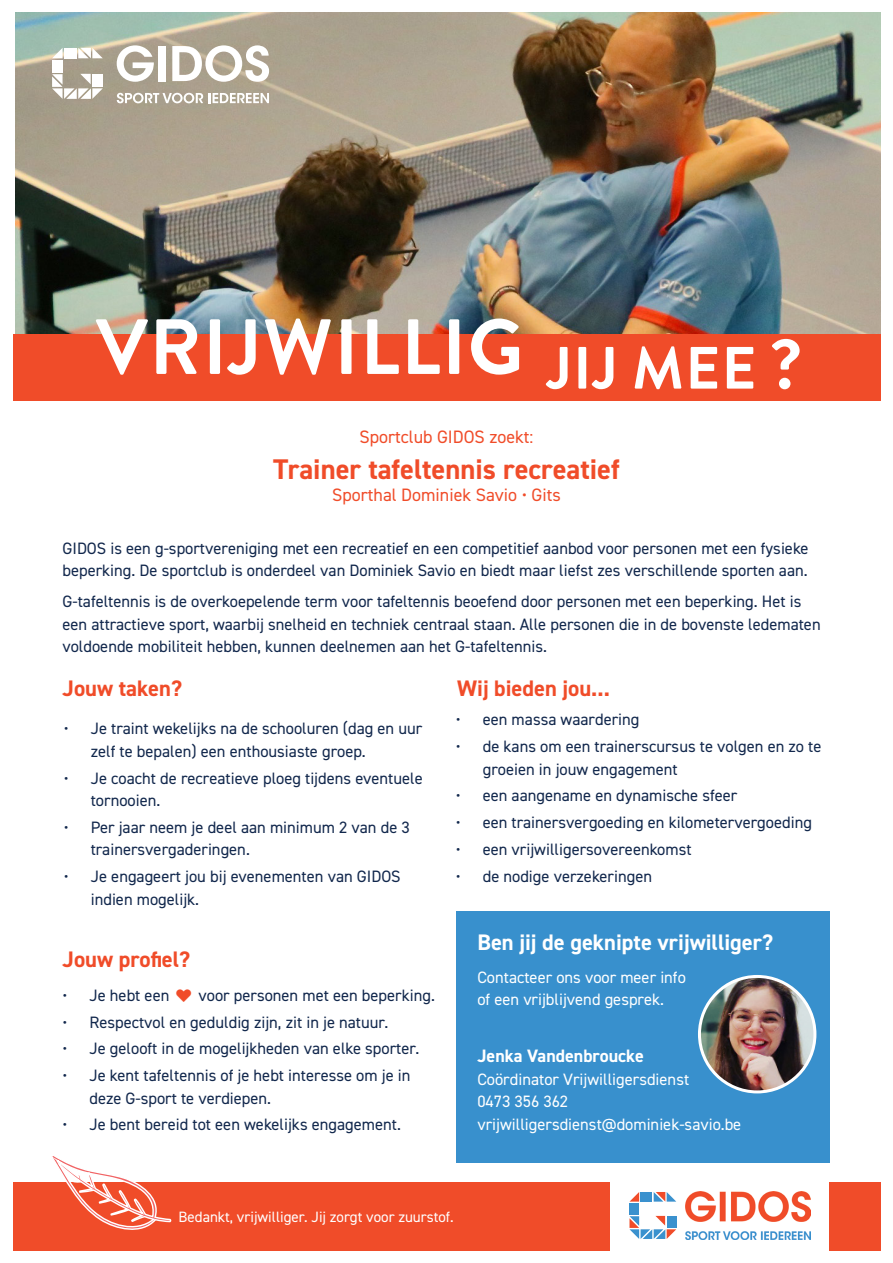
<style>
.page{position:relative;width:893px;height:1263px;background:#fff}
.page>*{position:absolute;margin:0;border:0;box-sizing:border-box;transform-origin:0 0}
.t1{font:700 78px "Brandon Grotesque";letter-spacing:.02em;color:#fff}
.t2{font:700 59.55px "Brandon Grotesque";letter-spacing:.02em;color:#fff}
.t3{font:700 28.5px "DIN2014";color:#f04c29}
.t4{font:700 22.5px "DIN2014";color:#f04c29}
.t5{font:700 22.5px "DIN2014";color:#fff}
.t6{font:18px "DIN2014";color:#f04c29}
.t7{font:700 18px "DIN2014";color:#fff}
.t8{font:16.5px/22.5px "DIN2014";color:#11274c}
.t9{font:16.5px/21.6px "DIN2014";color:#fff}
.t10{font:15px "DIN2014";color:#fff}
.s1{font-size:70.05px}
.s2{color:#f04c29}
</style>
<div class="page">
<img style="left:15px;top:13px;width:865px;height:321px">
<div style="left:13px;top:334px;width:867px;height:66px;background:#f04c29"></div>
<div style="left:13px;top:1182px;width:596px;height:68px;background:#f04c29"></div>
<svg style="left:52px;top:1156px;width:120px;height:74px"></svg>
<div style="left:456px;top:912px;width:373px;height:251px;background:#3890cd"></div>
<img style="left:699px;top:976px;width:116px;height:116px;border-radius:58px">
<div style="left:698px;top:975px;width:118px;height:118px;border:3px solid #fff;border-radius:50%"></div>
<img style="left:686px;top:1192px;width:125px;height:47px">
<svg style="left:630px;top:1192px;width:9px;height:9px"></svg>
<div style="left:640px;top:1192px;width:12px;height:9px;background:#3a91ce"></div>
<div style="left:629px;top:1203px;width:10px;height:12px;background:#3a91ce"></div>
<svg style="left:654px;top:1192px;width:22px;height:9px"></svg>
<svg style="left:629px;top:1216px;width:47px;height:23px"></svg>
<div style="left:829px;top:1182px;width:51px;height:68px;background:#f04c29"></div>
<svg style="left:117px;top:93px;width:86px;height:10px"></svg>
<svg style="left:209px;top:93px;width:60px;height:10px"></svg>
<svg style="left:117px;top:45px;width:37px;height:37px"></svg>
<div style="left:159px;top:46px;width:7px;height:35px;background:#fff"></div>
<svg style="left:172px;top:45px;width:97px;height:37px"></svg>
<svg style="left:52px;top:48px;width:11px;height:10px"></svg>
<div style="left:64px;top:48px;width:13px;height:10px;background:#fff"></div>
<div style="left:52px;top:60px;width:11px;height:13px;background:#fff"></div>
<svg style="left:78px;top:48px;width:25px;height:10px"></svg>
<svg style="left:52px;top:74px;width:51px;height:25px"></svg>
<p class="t1" style="left:96px;top:293px;width:429px">VRIJWILLIG</p>
<p class="t2" style="left:547px;top:326px;width:256px">JIJ MEE <span class="s1">?</span></p>
<p class="t6" style="left:359px;top:425px;width:175px">Sportclub GIDOS zoekt:</p>
<p class="t3" style="left:273px;top:450px;width:348px">Trainer tafeltennis recreatief</p>
<p class="t6" style="left:332px;top:483px;width:230px">Sporthal Dominiek Savio • Gits</p>
<p class="t8" style="left:62px;top:536px;width:748px">GIDOS is een g-sportvereniging met een recreatief en een competitief aanbod voor personen met een fysieke beperking. De sportclub is onderdeel van Dominiek Savio en biedt maar liefst zes verschillende sporten aan.</p>
<p class="t8" style="left:62px;top:590px;width:760px">G-tafeltennis is de overkoepelende term voor tafeltennis beoefend door personen met een beperking. Het is een attractieve sport, waarbij snelheid en techniek centraal staan. Alle personen die in de bovenste ledematen voldoende mobiliteit hebben, kunnen deelnemen aan het G-tafeltennis.</p>
<p class="t4" style="left:62px;top:673px;width:121px">Jouw taken?</p>
<p class="t8" style="left:91px;top:717px;width:333px;text-indent:-27px">• Je traint wekelijks na de schooluren (dag en uur zelf te bepalen) een enthousiaste groep.</p>
<p class="t8" style="left:91px;top:766px;width:333px;text-indent:-27px">• Je coacht de recreatieve ploeg tijdens eventuele tornooien.</p>
<p class="t8" style="left:91px;top:815px;width:320px;text-indent:-27px">• Per jaar neem je deel aan minimum 2 van de 3 trainersvergaderingen.</p>
<p class="t8" style="left:91px;top:865px;width:311px;text-indent:-27px">• Je engageert jou bij evenementen van GIDOS indien mogelijk.</p>
<p class="t4" style="left:457px;top:673px;width:154px">Wij bieden jou...</p>
<p class="t8" style="left:456px;top:708px;width:185px">• een massa waardering</p>
<p class="t8" style="left:483px;top:735px;width:340px;text-indent:-27px">• de kans om een trainerscursus te volgen en zo te groeien in jouw engagement</p>
<p class="t8" style="left:456px;top:784px;width:283px">• een aangename en dynamische sfeer</p>
<p class="t8" style="left:456px;top:811px;width:358px">• een trainersvergoeding en kilometervergoeding</p>
<p class="t8" style="left:456px;top:838px;width:237px">• een vrijwilligersovereenkomst</p>
<p class="t8" style="left:456px;top:864px;width:198px">• de nodige verzekeringen</p>
<p class="t4" style="left:62px;top:944px;width:129px">Jouw profiel?</p>
<p class="t8" style="left:62px;top:983px;width:374px">• Je hebt een <span class="s2">♥</span> voor personen met een beperking.</p>
<p class="t8" style="left:62px;top:1010px;width:327px">• Respectvol en geduldig zijn, zit in je natuur.</p>
<p class="t8" style="left:62px;top:1037px;width:358px">• Je gelooft in de mogelijkheden van elke sporter.</p>
<p class="t8" style="left:89px;top:1064px;width:323px;text-indent:-27px">• Je kent tafeltennis of je hebt interesse om je in deze G-sport te verdiepen.</p>
<p class="t8" style="left:62px;top:1113px;width:340px">• Je bent bereid tot een wekelijks engagement.</p>
<p class="t5" style="left:477px;top:928px;width:297px">Ben jij de geknipte vrijwilliger?</p>
<p class="t9" style="left:477px;top:966px;width:210px">Contacteer ons voor meer info of een vrijblijvend gesprek.</p>
<p class="t7" style="left:477px;top:1044px;width:168px">Jenka Vandenbroucke</p>
<p class="t9" style="left:477px;top:1068px;width:213px">Coördinator Vrijwilligersdienst</p>
<p class="t9" style="left:477px;top:1090px;width:92px">0473 356 362</p>
<p class="t9" style="left:477px;top:1113px;width:265px">vrijwilligersdienst@dominiek-savio.be</p>
<p class="t10" style="left:179px;top:1207px;width:276px">Bedankt, vrijwilliger. Jij zorgt voor zuurstof.</p>
</div>
